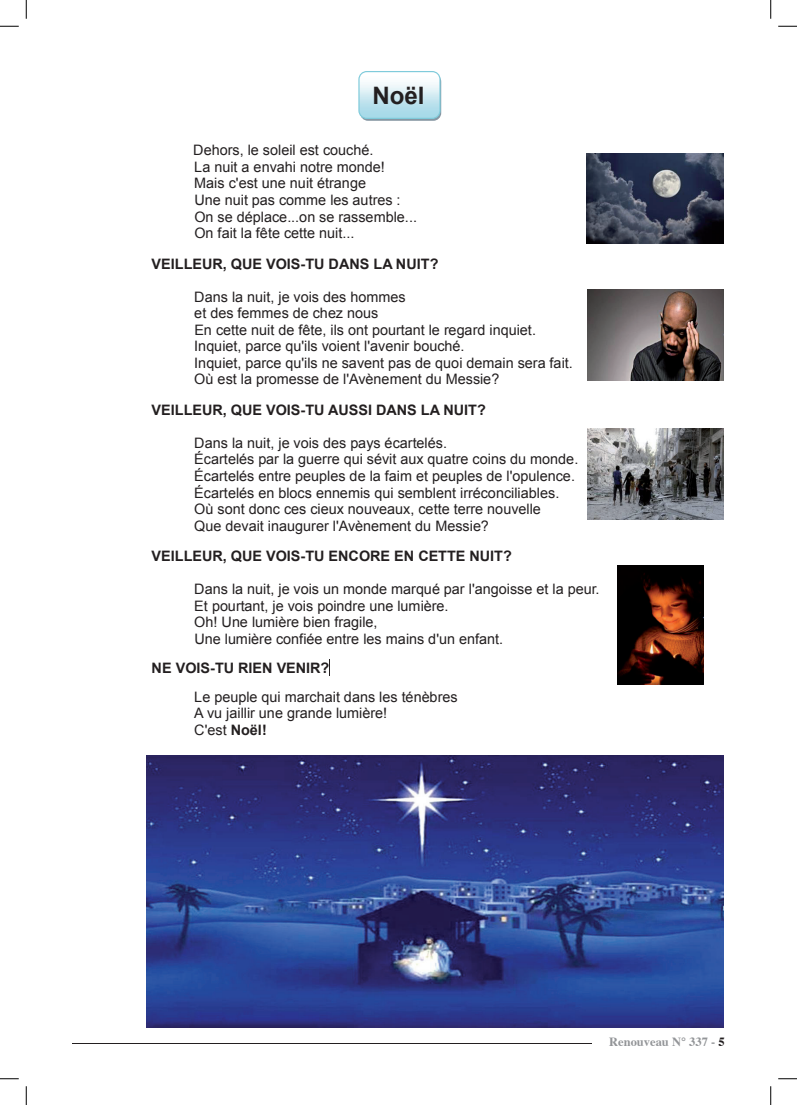
<style>
.page{position:relative;width:797px;height:1105px;background:#fff}
.page>*{position:absolute;margin:0;border:0;box-sizing:border-box;transform-origin:0 0}
.t1{font:700 24px "Arial";color:#231f20}
.t2{font:14.38px/16.6px "Arial";color:#231f20}
.t3{font:700 14.38px "Arial";color:#231f20}
.t4{font:700 12.5px "Times";color:#939598}
.s1{font-weight:700}
.s2{color:#231f20}
</style>
<div class="page">
<hr style="left:72px;top:1043px;width:519px;height:1px;background:#231f20">
<div style="left:360px;top:74px;width:81px;height:47px;background:#8797a3;border-radius:8px"></div>
<svg style="left:358px;top:71px;width:82px;height:48px;background:#cee9f1"></svg>
<img style="left:587px;top:153px;width:136px;height:91px">
<svg style="left:329px;top:659px;width:1px;height:17px"></svg>
<img style="left:587px;top:429px;width:136px;height:90px">
<img style="left:617px;top:566px;width:86px;height:119px">
<img style="left:146px;top:755px;width:577px;height:273px">
<img style="left:587px;top:289px;width:136px;height:91px">
<svg style="left:0;top:25px;width:19px;height:2px"></svg>
<svg style="left:778px;top:25px;width:19px;height:2px"></svg>
<svg style="left:0;top:1078px;width:19px;height:1px"></svg>
<svg style="left:778px;top:1078px;width:19px;height:1px"></svg>
<svg style="left:25px;top:0;width:2px;height:19px"></svg>
<svg style="left:25px;top:1086px;width:2px;height:19px"></svg>
<svg style="left:770px;top:0;width:1px;height:19px"></svg>
<svg style="left:770px;top:1086px;width:1px;height:19px"></svg>
<h1 class="t1" style="left:372px;top:79px;width:54px">Noël</h1>
<p class="t2" style="left:193px;top:142px;width:225px">Dehors, le soleil est couché.<br>La nuit a envahi notre monde!<br>Mais c'est une nuit étrange<br>Une nuit pas comme les autres :<br>On se déplace...on se rassemble...<br>On fait la fête cette nuit...</p>
<p class="t3" style="left:152px;top:254px;width:288px">VEILLEUR, QUE VOIS-TU DANS LA NUIT?</p>
<p class="t2" style="left:194px;top:288px;width:380px">Dans la nuit, je vois des hommes<br>et des femmes de chez nous<br>En cette nuit de fête, ils ont pourtant le regard inquiet.<br>Inquiet, parce qu'ils voient l'avenir bouché.<br>Inquiet, parce qu'ils ne savent pas de quoi demain sera fait.<br>Où est la promesse de l'Avènement du Messie?</p>
<p class="t3" style="left:152px;top:400px;width:336px">VEILLEUR, QUE VOIS-TU AUSSI DANS LA NUIT?</p>
<p class="t2" style="left:194px;top:435px;width:385px">Dans la nuit, je vois des pays écartelés.<br>Écartelés par la guerre qui sévit aux quatre coins du monde.<br>Écartelés entre peuples de la faim et peuples de l'opulence.<br>Écartelés en blocs ennemis qui semblent irréconciliables.<br>Où sont donc ces cieux nouveaux, cette terre nouvelle<br>Que devait inaugurer l'Avènement du Messie?</p>
<p class="t3" style="left:152px;top:546px;width:361px">VEILLEUR, QUE VOIS-TU ENCORE EN CETTE NUIT?</p>
<p class="t2" style="left:194px;top:581px;width:407px">Dans la nuit, je vois un monde marqué par l'angoisse et la peur.<br>Et pourtant, je vois poindre une lumière.<br>Oh! Une lumière bien fragile,<br>Une lumière confiée entre les mains d'un enfant.</p>
<p class="t3" style="left:152px;top:658px;width:179px">NE VOIS-TU RIEN VENIR?</p>
<p class="t2" style="left:194px;top:689px;width:265px">Le peuple qui marchait dans les ténèbres<br>A vu jaillir une grande lumière!<br>C'est <span class="s1">Noël!</span></p>
<p class="t4" style="left:609px;top:1030px;width:117px">Renouveau N° 337 - <span class="s2">5</span></p>
</div>
